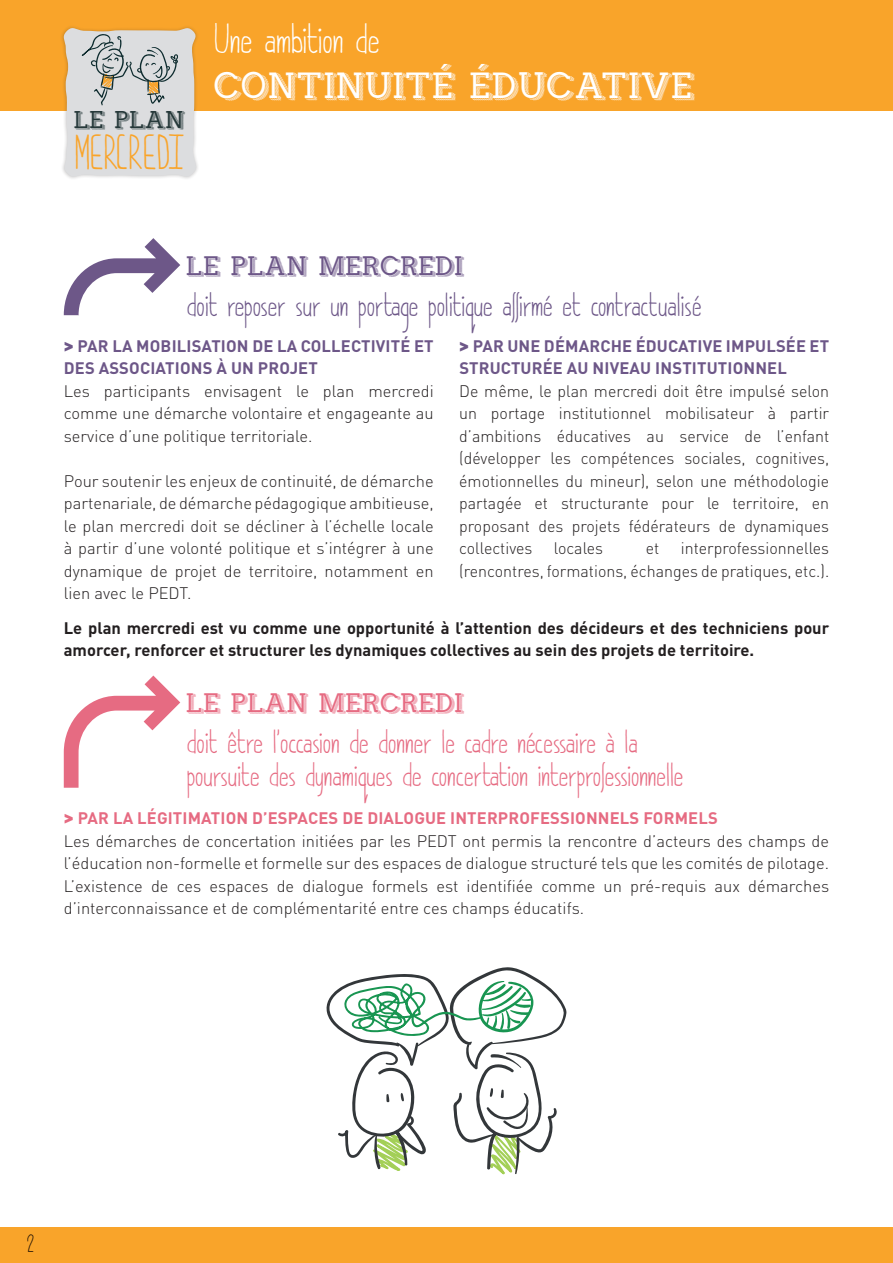
<style>
.page{position:relative;width:893px;height:1263px;background:#fff}
.page>*{position:absolute;margin:0;border:0;box-sizing:border-box;transform-origin:0 0}
.t1{font:49.5px "Airbag";color:#fff}
.t2{font:43.5px "DK Pimpernel";color:#f9a42a}
.t3{font:37.5px "DK Pimpernel";color:#fff}
.t4{font:36.45px "Airbag";color:#e66b82}
.t5{font:36.45px "Airbag";color:#6d5788}
.t6{font:33px "Airbag";color:#26393a}
.t7{font:30px/33px "DK Pimpernel";color:#e66b82}
.t8{font:30px "DK Pimpernel";color:#6d5788}
.t9{font:22.5px "DK Pimpernel";color:#231f20}
.t10{font:300 16.5px/22.5px "DIN Pro";color:#231f20;text-align:justify}
.t11{font:700 16.5px/22.5px "DIN Pro";color:#231f20}
.t12{font:700 16.5px/22.5px "DIN Pro";letter-spacing:.01em;color:#6d5788}
.t13{font:700 16.5px "DIN Pro";letter-spacing:.01em;color:#e66b82}
.s1{font-weight:900;font-size:18px}
</style>
<div class="page">
<div style="left:0;top:0;width:893px;height:111px;background:#f9a42a"></div>
<svg style="left:62px;top:27px;width:136px;height:152px;background:#d5d2cd"></svg>
<div style="left:0;top:1227px;width:893px;height:36px;background:#f9a42a"></div>
<svg style="left:64px;top:238px;width:116px;height:78px"></svg>
<svg style="left:64px;top:675px;width:116px;height:113px"></svg>
<svg style="left:326px;top:967px;width:241px;height:208px"></svg>
<h3 class="t3" style="left:214px;top:19px;width:167px">Une ambition de</h3>
<h3 class="t6" style="left:75px;top:100px;width:112px">LE PLAN</h3>
<h2 class="t2" style="left:75px;top:128px;width:112px">MERCREDI</h2>
<h1 class="t1" style="left:214px;top:56px;width:482px">CONTINUITÉ ÉDUCATIVE</h1>
<p class="t5" style="left:187px;top:244px;width:279px">LE PLAN MERCREDI</p>
<p class="t8" style="left:187px;top:288px;width:516px">doit reposer sur un portage politique affirmé et contractualisé</p>
<p class="t12" style="left:64px;top:334px;width:371px"><span class="s1">&gt;</span> PAR LA MOBILISATION DE LA COLLECTIVITÉ ET<br>DES ASSOCIATIONS À UN PROJET</p>
<p class="t10" style="left:64px;top:379px;width:371px">Les participants envisagent le plan mercredi comme une démarche volontaire et engageante au service d’une politique territoriale.</p>
<p class="t10" style="left:64px;top:469px;width:371px">Pour soutenir les enjeux de continuité, de démarche partenariale, de démarche pédagogique ambitieuse, le plan mercredi doit se décliner à l’échelle locale à partir d’une volonté politique et s’intégrer à une dynamique de projet de territoire, notamment en lien avec le PEDT.</p>
<p class="t12" style="left:459px;top:334px;width:371px"><span class="s1">&gt;</span> PAR UNE DÉMARCHE ÉDUCATIVE IMPULSÉE ET<br>STRUCTURÉE AU NIVEAU INSTITUTIONNEL</p>
<p class="t10" style="left:459px;top:379px;width:371px">De même, le plan mercredi doit être impulsé selon un portage institutionnel mobilisateur à partir d’ambitions éducatives au service de l’enfant (développer les compétences sociales, cognitives, émotionnelles du mineur), selon une méthodologie partagée et structurante pour le territoire, en proposant des projets fédérateurs de dynamiques collectives</p>
<p class="t10" style="left:459px;top:536px;width:371px;text-align:right">interprofessionnelles<br>(rencontres, formations, échanges de pratiques, etc.).</p>
<p class="t10" style="left:554px;top:536px;width:51px">locales</p>
<p class="t10" style="left:646px;top:536px;width:15px">et</p>
<p class="t11" style="left:64px;top:616px;width:767px">Le plan mercredi est vu comme une opportunité à l’attention des décideurs et des techniciens pour amorcer, renforcer et structurer les dynamiques collectives au sein des projets de territoire.</p>
<p class="t4" style="left:187px;top:681px;width:279px">LE PLAN MERCREDI</p>
<p class="t7" style="left:187px;top:726px;width:498px">doit être l’occasion de donner le cadre nécessaire à la poursuite des dynamiques de concertation interprofessionnelle</p>
<p class="t13" style="left:64px;top:807px;width:655px"><span class="s1">&gt;</span> PAR LA LÉGITIMATION D’ESPACES DE DIALOGUE INTERPROFESSIONNELS FORMELS</p>
<p class="t10" style="left:64px;top:829px;width:767px">Les démarches de concertation initiées par les PEDT ont permis la rencontre d’acteurs des champs de l’éducation non-formelle et formelle sur des espaces de dialogue structuré tels que les comités de pilotage.</p>
<p class="t10" style="left:64px;top:874px;width:767px">L’existence de ces espaces de dialogue formels est identifiée comme un pré-requis aux démarches d’interconnaissance et de complémentarité entre ces champs éducatifs.</p>
<h3 class="t9" style="left:27px;top:1231px;width:9px">2</h3>
</div>
